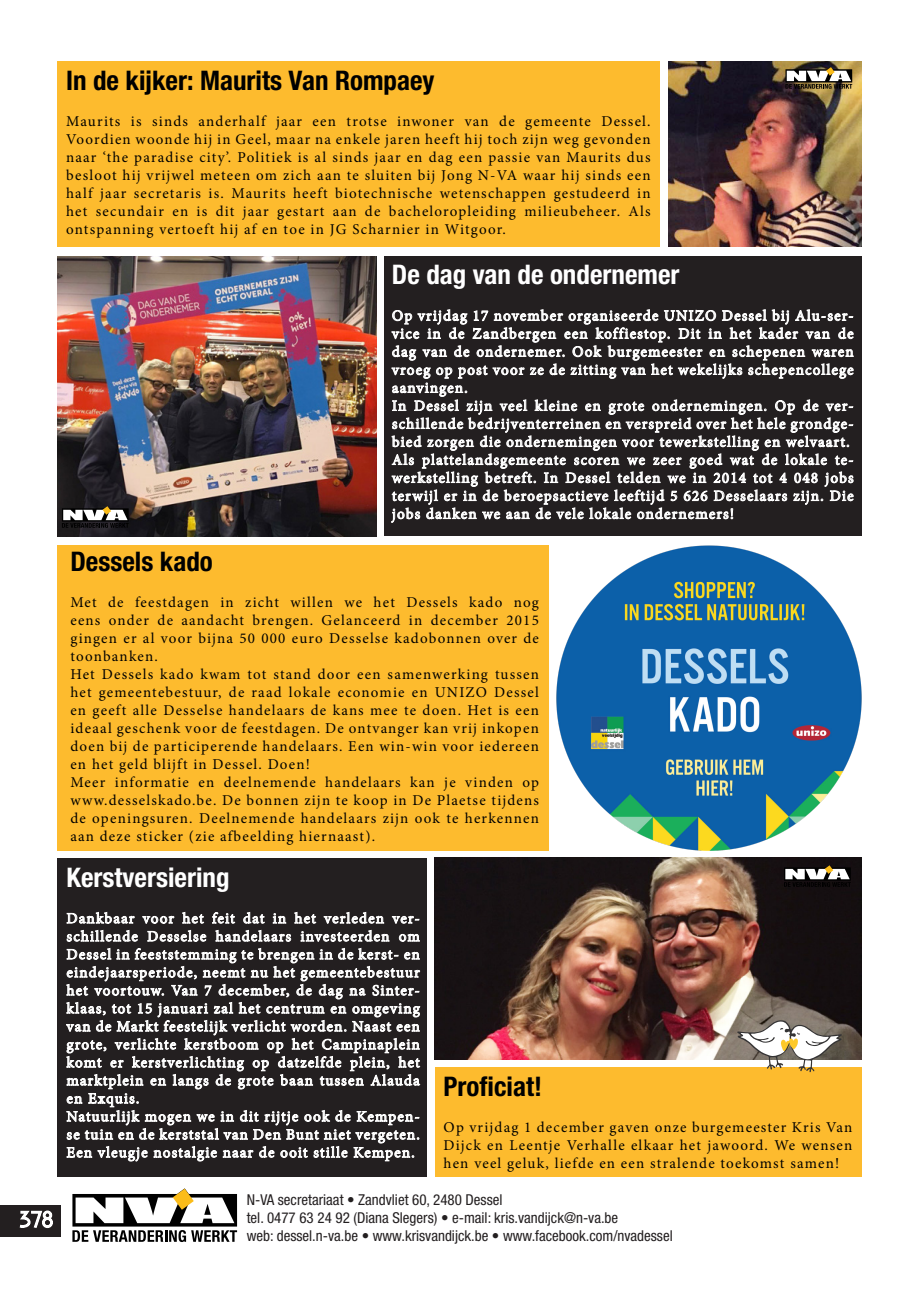
<style>
.page{position:relative;width:919px;height:1289px;background:#fff}
.page>*{position:absolute;margin:0;border:0;box-sizing:border-box;transform-origin:0 0}
.Titels{font:700 condensed 27px "Helvetica Neue LT Std";color:#000}
.Titels-2{font:700 condensed 27px "Helvetica Neue LT Std";color:#fff}
.Tekst{font:15px/18px "Minion Pro";letter-spacing:.08em;color:#000;text-align:justify}
.t1{font:15px/18px "Minion Pro";letter-spacing:.08em;color:#fff;text-align:justify}
.t2{font:condensed 15px/18px "Helvetica Neue LT Std";color:#231f20}
</style>
<div class="page">
<div style="left:0;top:1204px;width:61px;height:32px;background:#231f20"></div>
<svg style="left:19px;top:1210px;width:34px;height:19px"></svg>
<svg style="left:72px;top:1188px;width:165px;height:53px"></svg>
<div style="left:57px;top:545px;width:492px;height:305px;background:#fdbb2e"></div>
<div style="left:384px;top:257px;width:477px;height:279px;background:#231f20"></div>
<svg style="left:391px;top:309px;width:462px;height:213px"></svg>
<div style="left:57px;top:61px;width:603px;height:186px;background:#fdbb2e"></div>
<img style="left:668px;top:61px;width:193px;height:186px">
<img style="left:57px;top:257px;width:319px;height:279px">
<svg style="left:62px;top:506px;width:67px;height:22px"></svg>
<div style="left:57px;top:857px;width:370px;height:319px;background:#231f20"></div>
<svg style="left:67px;top:912px;width:67px;height:11px"></svg>
<svg style="left:142px;top:915px;width:32px;height:8px"></svg>
<svg style="left:182px;top:912px;width:22px;height:11px"></svg>
<svg style="left:212px;top:912px;width:23px;height:11px"></svg>
<svg style="left:243px;top:912px;width:22px;height:11px"></svg>
<svg style="left:273px;top:913px;width:13px;height:10px"></svg>
<svg style="left:294px;top:912px;width:22px;height:11px"></svg>
<svg style="left:324px;top:912px;width:60px;height:11px"></svg>
<svg style="left:392px;top:915px;width:27px;height:8px"></svg>
<svg style="left:67px;top:930px;width:71px;height:11px"></svg>
<svg style="left:147px;top:930px;width:59px;height:11px"></svg>
<svg style="left:215px;top:930px;width:76px;height:11px"></svg>
<svg style="left:300px;top:930px;width:89px;height:11px"></svg>
<svg style="left:399px;top:933px;width:20px;height:8px"></svg>
<svg style="left:66px;top:948px;width:354px;height:213px"></svg>
<div style="left:434px;top:1067px;width:427px;height:109px;background:#fdbb2e"></div>
<img style="left:434px;top:857px;width:427px;height:202px">
<svg style="left:785px;top:67px;width:67px;height:22px"></svg>
<svg style="left:784px;top:865px;width:66px;height:21px"></svg>
<svg style="left:737px;top:1020px;width:104px;height:52px"></svg>
<img style="left:556px;top:545px;width:305px;height:305px">
<p class="Titels" style="left:66px;top:64px;width:370px">In de kijker: Maurits Van Rompaey</p>
<p class="Tekst" style="left:66px;top:112px;width:586px">Maurits is sinds anderhalf jaar een trotse inwoner van de gemeente Dessel.<br>Voordien woonde hij in Geel, maar na enkele jaren heeft hij toch zijn weg gevonden naar ‘the paradise city’. Politiek is al sinds jaar en dag een passie van Maurits dus besloot hij vrijwel meteen om zich aan te sluiten bij Jong N-VA waar hij sinds een half jaar secretaris is. Maurits heeft biotechnische wetenschappen gestudeerd in het secundair en is dit jaar gestart aan de bacheloropleiding milieubeheer. Als ontspanning vertoeft hij af en toe in JG Scharnier in Witgoor.</p>
<p class="Titels-2" style="left:392px;top:258px;width:289px">De dag van de ondernemer</p>
<p class="t1" style="left:392px;top:307px;width:463px">Op vrijdag 17 november organiseerde UNIZO Dessel bij Alu-ser&shy;vice in de Zandbergen een koffiestop. Dit in het kader van de dag van de ondernemer. Ook burgemeester en schepenen waren vroeg op post voor ze de zitting van het wekelijks schepencollege aanvingen.</p>
<p class="t1" style="left:392px;top:397px;width:463px">In Dessel zijn veel kleine en grote ondernemingen. Op de ver&shy;schillende bedrijventerreinen en verspreid over het hele grondge&shy;bied zorgen die ondernemingen voor tewerkstelling en welvaart.</p>
<p class="t1" style="left:392px;top:451px;width:463px">Als plattelandsgemeente scoren we zeer goed wat de lokale te&shy;werkstelling betreft. In Dessel telden we in 2014 tot 4 048 jobs terwijl er in de beroepsactieve leeftijd 5 626 Desselaars zijn. Die jobs danken we aan de vele lokale ondernemers!</p>
<p class="Titels" style="left:70px;top:545px;width:144px">Dessels kado</p>
<p class="Tekst" style="left:70px;top:593px;width:470px">Met de feestdagen in zicht willen we het Dessels kado nog eens onder de aandacht brengen. Gelanceerd in december 2015 gingen er al voor bijna 50 000 euro Desselse kadobonnen over de toonbanken.</p>
<p class="Tekst" style="left:70px;top:665px;width:470px">Het Dessels kado kwam tot stand door een samenwerking tussen het gemeentebestuur, de raad lokale economie en UNIZO Dessel en geeft alle Desselse handelaars de kans mee te doen. Het is een ideaal geschenk voor de feestdagen. De ontvanger kan vrij inkopen doen bij de participerende handelaars. Een win-win voor iedereen en het geld blijft in Dessel. Doen!</p>
<p class="Tekst" style="left:70px;top:773px;width:470px">Meer informatie en deelnemende handelaars kan je vinden op www.desselskado.be. De bonnen zijn te koop in De Plaetse tijdens de openingsuren. Deelnemende handelaars zijn ook te herkennen aan deze sticker (zie afbeelding hiernaast).</p>
<p class="Titels-2" style="left:66px;top:861px;width:164px">Kerstversiering</p>
<p class="t1" style="left:66px;top:909px;width:355px">Dankbaar voor het feit dat in het verleden ver&shy;schillende Desselse handelaars investeerden om Dessel in feeststemming te brengen in de kerst- en eindejaarsperiode, neemt nu het gemeentebestuur het voortouw. Van 7 december, de dag na Sinter&shy;klaas, tot 15 januari zal het centrum en omgeving van de Markt feestelijk verlicht worden. Naast een grote, verlichte kerstboom op het Campinaplein komt er kerstverlichting op datzelfde plein, het marktplein en langs de grote baan tussen Alauda en Exquis.</p>
<p class="t1" style="left:66px;top:1107px;width:355px">Natuurlijk mogen we in dit rijtje ook de Kempen&shy;se tuin en de kerststal van Den Bunt niet vergeten.<br>Een vleugje nostalgie naar de ooit stille Kempen.</p>
<p class="Titels" style="left:443px;top:1069px;width:100px">Proficiat!</p>
<p class="Tekst" style="left:443px;top:1117px;width:410px">Op vrijdag 1 december gaven onze burgemeester Kris Van Dijck en Leentje Verhalle elkaar het jawoord. We wensen hen veel geluk, liefde en een stralende toekomst samen!</p>
<p class="t2" style="left:247px;top:1190px;width:427px">N-VA secretariaat • Zandvliet 60, 2480 Dessel<br>tel. 0477 63 24 92 (Diana Slegers) • e-mail: kris.vandijck@n-va.be<br>web: dessel.n-va.be • www.krisvandijck.be • www.facebook.com/nvadessel</p>
</div>
